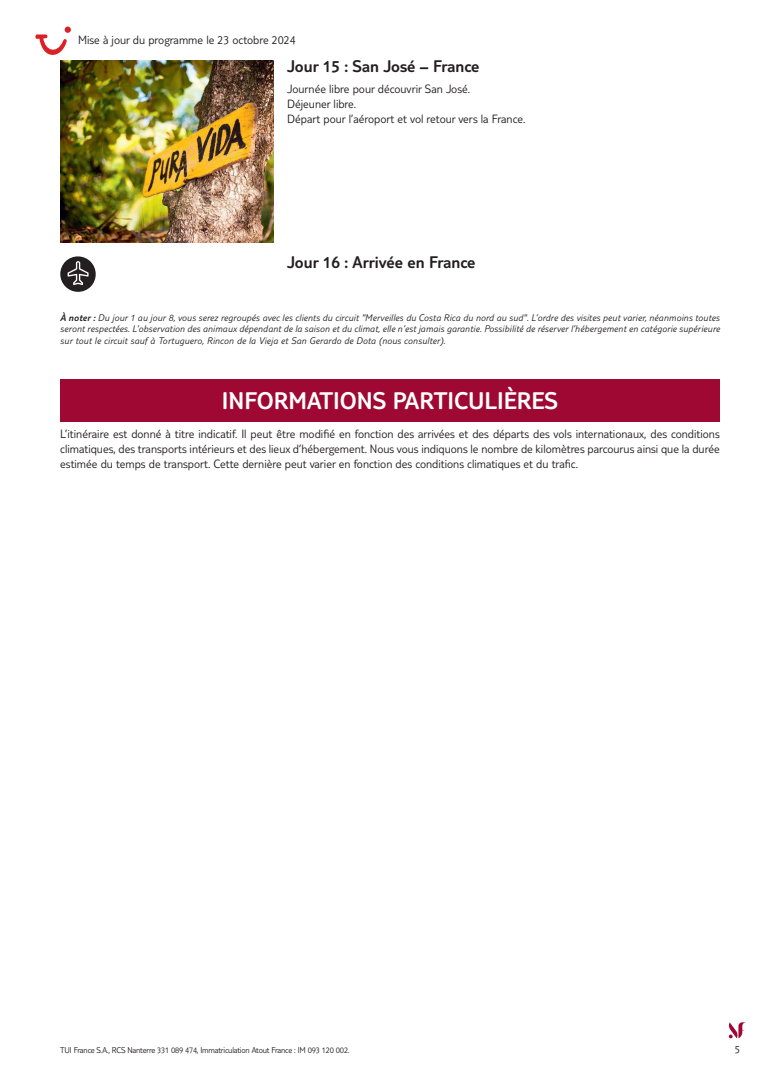
<style>
.page{position:relative;width:780px;height:1088px;background:#fff}
.page>*{position:absolute;margin:0;border:0;box-sizing:border-box;transform-origin:0 0}
.t1{font:300 25px "TUI Type";color:#fff}
.t2{font:300 17.5px "TUI Type";color:#231f20}
.t3{font:300 12.5px/15px "TUI Type";color:#231f20}
.t4{font:300 11.25px "TUI Type";color:#231f20}
.t5{font:italic 300 10px/11.2px "TUI Type";letter-spacing:.02em;color:#231f20;text-align:justify}
.t6{font:300 8.75px "TUI Type";letter-spacing:-.02em;color:#231f20}
.s1{font-style:inherit}
</style>
<div class="page">
<svg style="left:728px;top:1022px;width:18px;height:16px"></svg>
<img style="left:60px;top:60px;width:213px;height:182px">
<svg style="left:60px;top:256px;width:36px;height:36px"></svg>
<div style="left:60px;top:379px;width:659px;height:42px;background:#9e0832"></div>
<svg style="left:35px;top:27px;width:36px;height:28px"></svg>
<p class="t3" style="left:78px;top:32px;width:219px">Mise à jour du programme le 23 octobre 2024</p>
<h2 class="t2" style="left:287px;top:56px;width:194px">Jour 15 : San José – France</h2>
<p class="t3" style="left:287px;top:81px;width:240px">Journée libre pour découvrir San José.<br>Déjeuner libre.<br>Départ pour l’aéroport et vol retour vers la France.</p>
<h2 class="t2" style="left:287px;top:252px;width:190px">Jour 16 : Arrivée en France</h2>
<p class="t5" style="left:60px;top:312px;width:661px"><span class="s1">À noter :</span> Du jour 1 au jour 8, vous serez regroupés avec les clients du circuit "Merveilles du Costa Rica du nord au sud". L’ordre des visites peut varier, néanmoins toutes seront respectées. L’observation des animaux dépendant de la saison et du climat, elle n’est jamais garantie. Possibilité de réserver l’hébergement en catégorie supérieure sur tout le circuit sauf à Tortuguero, Rincon de la Vieja et San Gerardo de Dota (nous consulter).</p>
<h1 class="t1" style="left:222px;top:386px;width:337px">INFORMATIONS PARTICULIÈRES</h1>
<p class="t3" style="left:60px;top:426px;width:661px;text-align:justify">L’itinéraire est donné à titre indicatif. Il peut être modifié en fonction des arrivées et des départs des vols internationaux, des conditions climatiques, des transports intérieurs et des lieux d’hébergement. Nous vous indiquons le nombre de kilomètres parcourus ainsi que la durée estimée du temps de transport. Cette dernière peut varier en fonction des conditions climatiques et du trafic.</p>
<p class="t6" style="left:60px;top:1045px;width:291px">TUI France S.A., RCS Nanterre 331 089 474, Immatriculation Atout France : IM 093 120 002.</p>
<p class="t4" style="left:734px;top:1042px;width:7px">5</p>
</div>
